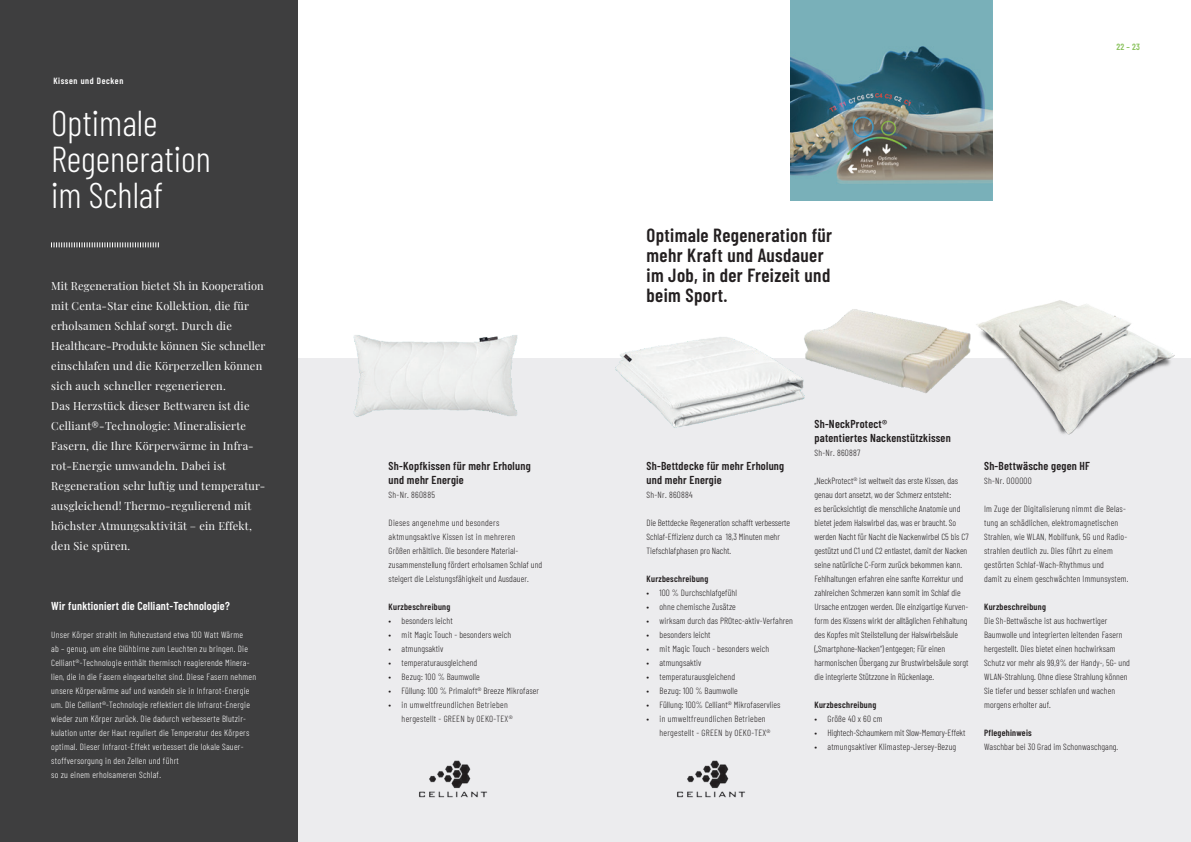
<style>
.page{position:relative;width:1191px;height:842px;background:#fff}
.page>*{position:absolute;margin:0;border:0;box-sizing:border-box;transform-origin:0 0}
.t1{font:300 36px/36px "Barlow Condensed";color:#fff}
.t2{font:600 19px/20px "Barlow Condensed";letter-spacing:.02em;color:#231f20}
.t3{font:600 11.5px/14px "Barlow Condensed";letter-spacing:.02em;color:#231f20}
.t4{font:600 11.5px "Barlow Condensed";letter-spacing:.02em;color:#fff}
.t5{font:11px/20px "Playfair Display";letter-spacing:.02em;color:#fff}
.t6{font:300 9px/14px "Barlow Condensed";letter-spacing:.01em;color:#231f20}
.t7{font:300 9px/14px "Barlow Condensed";letter-spacing:.03em;color:#fff}
.t8{font:300 9px/14px "Barlow Condensed";letter-spacing:.03em;color:#231f20}
.t9{font:600 9px "Barlow Condensed";letter-spacing:.03em;color:#231f20}
.t10{font:300 9px "Barlow Condensed";letter-spacing:-.01em;color:#231f20}
.t11{font:600 9px "Barlow Condensed";letter-spacing:.07em;color:#fff}
.t12{font:600 9px "Barlow Condensed";color:#89c25c}
</style>
<div class="page">
<div style="left:298px;top:358px;width:893px;height:484px;background:#ececee"></div>
<div style="left:0;top:0;width:298px;height:842px;background:#3e3e3f"></div>
<svg style="left:51px;top:242px;width:108px;height:5px"></svg>
<img style="left:615px;top:337px;width:182px;height:91px">
<img style="left:976px;top:300px;width:199px;height:135px">
<img style="left:790px;top:0;width:202px;height:200px">
<img style="left:353px;top:335px;width:165px;height:82px">
<img style="left:797px;top:309px;width:174px;height:92px">
<img style="left:419px;top:760px;width:69px;height:38px">
<img style="left:677px;top:760px;width:69px;height:38px">
<p class="t11" style="left:53px;top:74px;width:71px">Kissen und Decken</p>
<h1 class="t1" style="left:51px;top:102px;width:161px">Optimale<br>Regeneration im Schlaf</h1>
<p class="t5" style="left:51px;top:275px;width:216px">Mit Regeneration bietet Sh in Kooperation mit Centa-Star eine Kollektion, die für erholsamen Schlaf sorgt. Durch die Healthcare-Produkte können Sie schneller einschlafen und die Körperzellen können sich auch schneller regenerieren.<br>Das Herzstück dieser Bettwaren ist die Celliant®-Technologie: Mineralisierte Fasern, die Ihre Körperwärme in Infra&shy;rot-Energie umwandeln. Dabei ist Regeneration sehr luftig und temperatur&shy;ausgleichend! Thermo-regulierend mit höchster Atmungsaktivität – ein Effekt, den Sie spüren.</p>
<p class="t4" style="left:51px;top:598px;width:180px">Wir funktioniert die Celliant-Technologie?</p>
<p class="t7" style="left:51px;top:627px;width:206px">Unser Körper strahlt im Ruhezustand etwa 100 Watt Wärme<br>ab – genug, um eine Glühbirne zum Leuchten zu bringen. Die Celliant®-Technologie enthält thermisch reagierende Minera&shy;lien, die in die Fasern eingearbeitet sind. Diese Fasern nehmen unsere Körperwärme auf und wandeln sie in Infrarot-Energie um. Die Celliant®-Technologie reflektiert die Infrarot-Energie wieder zum Körper zurück. Die dadurch verbesserte Blutzir&shy;kulation unter der Haut reguliert die Temperatur des Körpers optimal. Dieser Infrarot-Effekt verbessert die lokale Sauer&shy;stoffversorgung in den Zellen und führt<br>so zu einem erholsameren Schlaf.</p>
<p class="t3" style="left:389px;top:458px;width:143px">Sh-Kopfkissen für mehr Erholung und mehr Energie</p>
<p class="t8" style="left:389px;top:487px;width:48px">Sh-Nr. 860885</p>
<p class="t6" style="left:389px;top:515px;width:155px">Dieses angenehme und besonders aktmungsaktive Kissen ist in mehreren<br>Größen erhältlich. Die besondere Material&shy;zusammenstellung fördert erholsamen Schlaf und steigert die Leistungsfähigkeit und Ausdauer.</p>
<p class="t9" style="left:389px;top:600px;width:63px">Kurzbeschreibung</p>
<p class="t6" style="left:389px;top:613px;width:66px">• besonders leicht</p>
<p class="t6" style="left:389px;top:627px;width:124px">• mit Magic Touch - besonders weich</p>
<p class="t6" style="left:389px;top:641px;width:56px">• atmungsaktiv</p>
<p class="t6" style="left:389px;top:655px;width:90px">• temperaturausgleichend</p>
<p class="t6" style="left:389px;top:669px;width:93px">• Bezug: 100 % Baumwolle</p>
<p class="t6" style="left:389px;top:683px;width:152px">• Füllung: 100 % Primaloft® Breeze Mikrofaser</p>
<p class="t8" style="left:402px;top:697px;width:112px;text-indent:-13px">• in umweltfreundlichen Betrieben hergestellt - GREEN by OEKO-TEX®</p>
<p class="t12" style="left:1116px;top:40px;width:25px">22 – 23</p>
<h2 class="t2" style="left:646px;top:223px;width:187px">Optimale Regeneration für mehr Kraft und Ausdauer im Job, in der Freizeit und beim Sport.</h2>
<p class="t3" style="left:646px;top:458px;width:139px">Sh-Bettdecke für mehr Erholung und mehr Energie</p>
<p class="t8" style="left:646px;top:487px;width:48px">Sh-Nr. 860884</p>
<p class="t6" style="left:646px;top:515px;width:145px">Die Bettdecke Regeneration schafft verbesserte<br>Schlaf-Effizienz durch ca 18,3 Minuten mehr<br>Tiefschlafphasen pro Nacht.</p>
<p class="t9" style="left:646px;top:572px;width:63px">Kurzbeschreibung</p>
<p class="t6" style="left:646px;top:585px;width:92px">• 100 % Durchschlafgefühl</p>
<p class="t6" style="left:646px;top:599px;width:91px">• ohne chemische Zusätze</p>
<p class="t6" style="left:646px;top:613px;width:148px">• wirksam durch das PROtec-aktiv-Verfahren</p>
<p class="t6" style="left:646px;top:627px;width:66px">• besonders leicht</p>
<p class="t6" style="left:646px;top:641px;width:124px">• mit Magic Touch - besonders weich</p>
<p class="t6" style="left:646px;top:655px;width:56px">• atmungsaktiv</p>
<p class="t6" style="left:646px;top:669px;width:90px">• temperaturausgleichend</p>
<p class="t6" style="left:646px;top:683px;width:93px">• Bezug: 100 % Baumwolle</p>
<p class="t6" style="left:646px;top:697px;width:135px">• Füllung: 100% Celliant® Mikrofaservlies</p>
<p class="t8" style="left:659px;top:711px;width:112px;text-indent:-13px">• in umweltfreundlichen Betrieben hergestellt - GREEN by OEKO-TEX®</p>
<p class="t3" style="left:814px;top:416px;width:138px">Sh-NeckProtect®<br>patentiertes Nackenstützkissen</p>
<p class="t8" style="left:814px;top:445px;width:47px">Sh-Nr. 860887</p>
<p class="t6" style="left:814px;top:473px;width:155px">„NeckProtect® ist weltweit das erste Kissen, das genau dort ansetzt, wo der Schmerz entsteht:<br>es berücksichtigt die menschliche Anatomie und bietet jedem Halswirbel das, was er braucht. So werden Nacht für Nacht die Nackenwirbel C5 bis C7 gestützt und C1 und C2 entlastet, damit der Nacken seine natürliche C-Form zurück bekommen kann.<br>Fehlhaltungen erfahren eine sanfte Korrektur und zahlreichen Schmerzen kann somit im Schlaf die Ursache entzogen werden. Die einzigartige Kurven&shy;form des Kissens wirkt der alltäglichen Fehlhaltung des Kopfes mit Steilstellung der Halswirbelsäule („Smartphone-Nacken“) entgegen; Für einen harmonischen Übergang zur Brustwirbelsäule sorgt die integrierte Stützzone in Rückenlage.</p>
<p class="t9" style="left:814px;top:698px;width:63px">Kurzbeschreibung</p>
<p class="t6" style="left:814px;top:711px;width:70px">• Größe 40 x 60 cm</p>
<p class="t10" style="left:814px;top:726px;width:152px">• Hightech-Schaumkern mit Slow-Memory-Effekt</p>
<p class="t6" style="left:814px;top:739px;width:143px">• atmungsaktiver Klimastep-Jersey-Bezug</p>
<p class="t3" style="left:984px;top:458px;width:107px">Sh-Bettwäsche gegen HF</p>
<p class="t8" style="left:984px;top:473px;width:49px">Sh-Nr. 000000</p>
<p class="t6" style="left:984px;top:501px;width:146px">Im Zuge der Digitalisierung nimmt die Belas&shy;tung an schädlichen, elektromagnetischen Strahlen, wie WLAN, Mobilfunk, 5G und Radio&shy;strahlen deutlich zu. Dies führt zu einem gestörten Schlaf-Wach-Rhythmus und<br>damit zu einem geschwächten Immunsystem.</p>
<p class="t9" style="left:984px;top:600px;width:63px">Kurzbeschreibung</p>
<p class="t6" style="left:984px;top:613px;width:147px">Die Sh-Bettwäsche ist aus hochwertiger Baumwolle und integrierten leitenden Fasern hergestellt. Dies bietet einen hochwirksam Schutz vor mehr als 99,9% der Handy-, 5G- und WLAN-Strahlung. Ohne diese Strahlung können Sie tiefer und besser schlafen und wachen morgens erholter auf.</p>
<p class="t9" style="left:984px;top:726px;width:49px">Pflegehinweis</p>
<p class="t6" style="left:984px;top:739px;width:136px">Waschbar bei 30 Grad im Schonwaschgang.</p>
</div>
